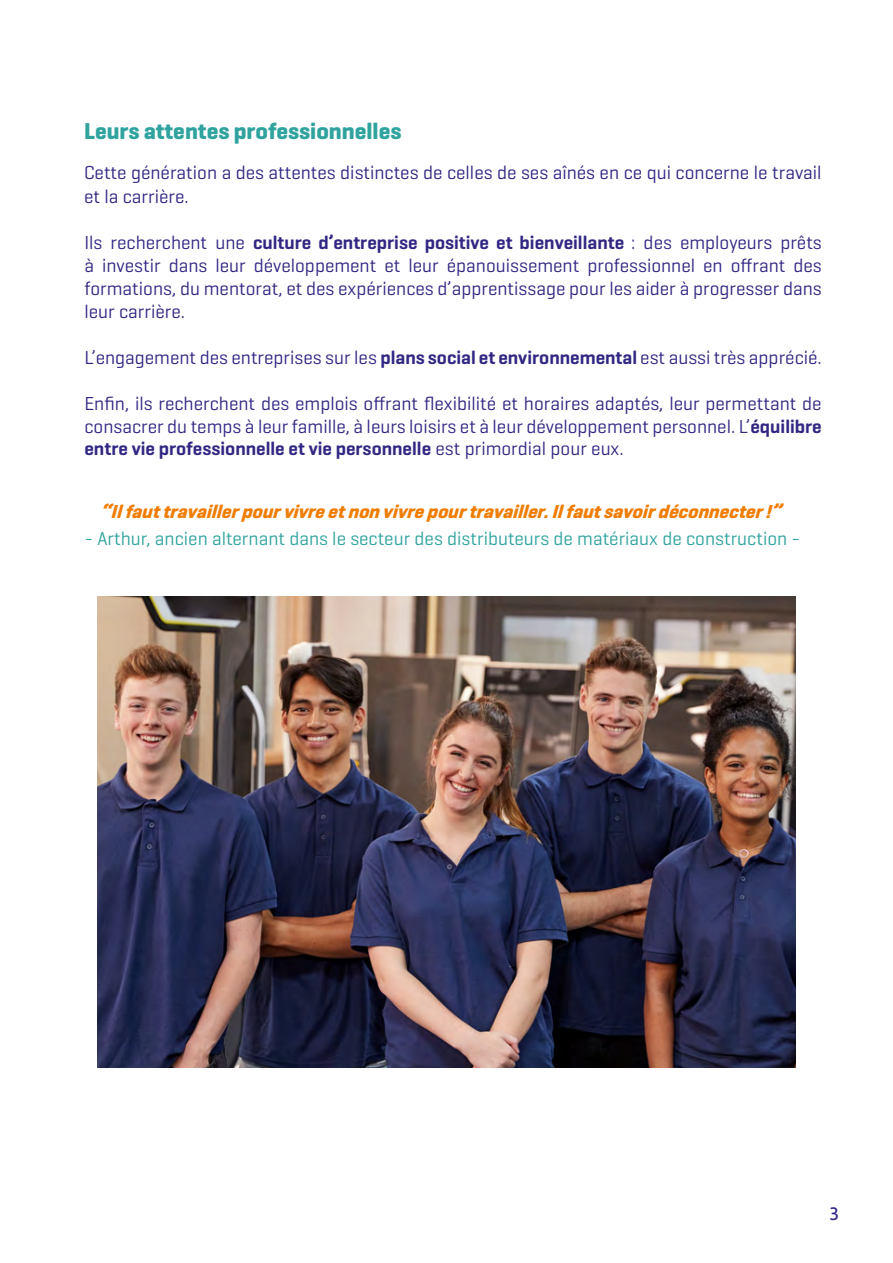
<style>
.page{position:relative;width:893px;height:1263px;background:#fff}
.page>*{position:absolute;margin:0;border:0;box-sizing:border-box;transform-origin:0 0}
.t1{font:700 23.4px "Geogrotesque";color:#30a39f}
.t2{font:19.05px/23px "Geogrotesque";color:#312783;text-align:justify}
.t3{font:19.05px "Geogrotesque";color:#30a39f}
.t4{font:italic 700 19.05px "Geogrotesque";color:#ef7d00}
.t5{font:18px "Marselis Pro";color:#312783}
.s1{font-weight:600}
</style>
<div class="page">
<img style="left:98px;top:596px;width:697px;height:471px">
<p class="t1" style="left:84px;top:116px;width:319px">Leurs attentes professionnelles</p>
<p class="t2" style="left:84px;top:160px;width:739px;line-height:23.4px">Cette génération a des attentes distinctes de celles de ses aînés en ce qui concerne le travail et la carrière.</p>
<p class="t2" style="left:84px;top:230px;width:739px">Ils recherchent une <span class="s1">culture d’entreprise positive et bienveillante</span> : des employeurs prêts à investir dans leur développement et leur épanouissement professionnel en offrant des formations, du mentorat, et des expériences d’apprentissage pour les aider à progresser dans leur carrière.</p>
<p class="t2" style="left:84px;top:345px;width:739px">L’engagement des entreprises sur les <span class="s1">plans social et environnemental</span> est aussi très apprécié.</p>
<p class="t2" style="left:84px;top:391px;width:739px">Enfin, ils recherchent des emplois offrant flexibilité et horaires adaptés, leur permettant de consacrer du temps à leur famille, à leurs loisirs et à leur développement personnel. L’<span class="s1">équilibre entre vie professionnelle et vie personnelle</span> est primordial pour eux.</p>
<p class="t4" style="left:100px;top:500px;width:689px">“Ilfauttravaillerpourvivreetnonvivrepourtravailler.Ilfautsavoirdéconnecter!”</p>
<p class="t3" style="left:84px;top:527px;width:717px">- Arthur, ancien alternant dans le secteur des distributeurs de matériaux de construction -</p>
<p class="t5" style="left:829px;top:1203px;width:11px">3</p>
</div>
